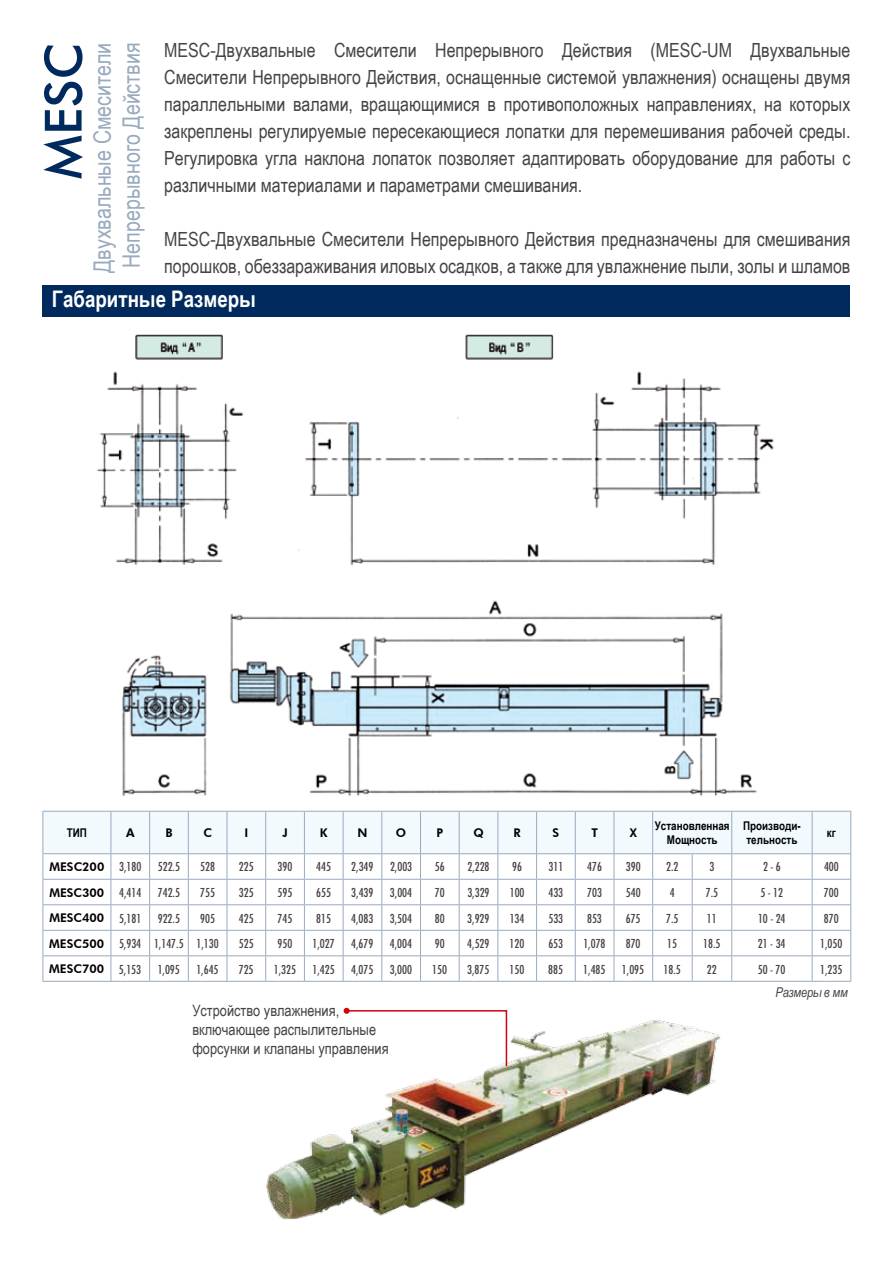
<style>
.page{position:relative;width:893px;height:1263px;background:#fff}
.page>*{position:absolute;margin:0;border:0;box-sizing:border-box;transform-origin:0 0}
.t1{font:500 51.3px "Futura BT";color:#002a5e}
.t2{font:24px/28.8px "Arial Narrow";color:#99aabf}
.t3{font:700 22.8px "Arial Narrow";color:#fff}
.t4{font:19.5px/27px "Arial Narrow";color:#454347;text-align:justify}
.t5{font:15.6px/18.8px "Arial Narrow";color:#454347}
.t6{font:italic 13.5px "Arial Narrow";letter-spacing:-.01em;color:#454347}
.t7{font:condensed 12px "Futura Std";color:#454347}
.t8{font:800 12px "Futura BT";color:#000}
.t9{font:700 12px/14.4px "Arial Narrow";color:#000;text-align:center}
.s1{font-family:"Futura Std";font-weight:400;font-stretch:condensed;color:#454347}
.s2{font-family:"Futura BT";font-weight:800;font-stretch:normal;color:#000}
</style>
<div class="page">
<svg style="left:43px;top:811px;width:808px;height:170px"></svg>
<hr style="left:43px;top:981px;width:68px;height:1px;background:#99aabf">
<hr style="left:111px;top:981px;width:39px;height:1px;background:#99aabf">
<hr style="left:150px;top:981px;width:38px;height:1px;background:#99aabf">
<hr style="left:188px;top:981px;width:39px;height:1px;background:#99aabf">
<hr style="left:227px;top:981px;width:39px;height:1px;background:#99aabf">
<hr style="left:266px;top:981px;width:38px;height:1px;background:#99aabf">
<hr style="left:304px;top:981px;width:39px;height:1px;background:#99aabf">
<hr style="left:343px;top:981px;width:39px;height:1px;background:#99aabf">
<hr style="left:382px;top:981px;width:38px;height:1px;background:#99aabf">
<hr style="left:420px;top:981px;width:39px;height:1px;background:#99aabf">
<hr style="left:459px;top:981px;width:39px;height:1px;background:#99aabf">
<hr style="left:498px;top:981px;width:39px;height:1px;background:#99aabf">
<hr style="left:537px;top:981px;width:38px;height:1px;background:#99aabf">
<hr style="left:575px;top:981px;width:39px;height:1px;background:#99aabf">
<hr style="left:614px;top:981px;width:39px;height:1px;background:#99aabf">
<hr style="left:653px;top:981px;width:39px;height:1px;background:#99aabf">
<hr style="left:692px;top:981px;width:40px;height:1px;background:#99aabf">
<hr style="left:732px;top:981px;width:80px;height:1px;background:#99aabf">
<hr style="left:812px;top:981px;width:39px;height:1px;background:#99aabf">
<img style="left:97px;top:334px;width:677px;height:463px">
<div style="left:43px;top:285px;width:807px;height:31px;background:#002a5e"></div>
<img style="left:266px;top:1020px;width:455px;height:200px">
<svg style="left:344px;top:1008px;width:164px;height:59px"></svg>
<h1 class="t1" style="left:32px;top:179px;width:138px;rotate:-90deg">MESC</h1>
<p class="t2" style="left:87px;top:273px;width:232px;rotate:-90deg">Двухвальные Смесители<br>Непрерывного Действия</p>
<p class="t4" style="left:164px;top:36px;width:688px">MESC-Двухвальные Смесители Непрерывного Действия (MESC-UM Двухвальные Смесители Непрерывного Действия, оснащенные системой увлажнения) оснащены двумя параллельными валами, вращающимися в противоположных направлениях, на которых закреплены регулируемые пересекающиеся лопатки для перемешивания рабочей среды.<br>Регулировка угла наклона лопаток позволяет адаптировать оборудование для работы с различными материалами и параметрами смешивания.</p>
<p class="t4" style="left:164px;top:225px;width:688px">MESC-Двухвальные Смесители Непрерывного Действия предназначены для смешивания порошков, обеззараживания иловых осадков, а также для увлажнение пыли, золы и шламов</p>
<p class="t3" style="left:52px;top:282px;width:206px">Габаритные Размеры</p>
<p class="t9" style="left:67px;top:825px;width:22px">ТИП</p>
<p class="t8" style="left:126px;top:825px;width:10px">A</p>
<p class="t8" style="left:165px;top:825px;width:9px">B</p>
<p class="t8" style="left:203px;top:825px;width:10px">C</p>
<p class="t8" style="left:244px;top:825px;width:5px">I</p>
<p class="t8" style="left:282px;top:825px;width:7px">J</p>
<p class="t8" style="left:320px;top:825px;width:9px">K</p>
<p class="t8" style="left:357px;top:825px;width:12px">N</p>
<p class="t8" style="left:396px;top:825px;width:12px">O</p>
<p class="t8" style="left:436px;top:825px;width:8px">P</p>
<p class="t8" style="left:473px;top:825px;width:12px">Q</p>
<p class="t8" style="left:514px;top:825px;width:9px">R</p>
<p class="t8" style="left:553px;top:825px;width:8px">S</p>
<p class="t8" style="left:591px;top:825px;width:8px">T</p>
<p class="t8" style="left:630px;top:825px;width:9px">X</p>
<p class="t9" style="left:655px;top:818px;width:76px">Установленная<br>Мощность</p>
<p class="t9" style="left:743px;top:818px;width:59px;text-align:left">Производи&shy;тельность</p>
<p class="t9" style="left:827px;top:825px;width:11px">кг</p>
<p class="t8" style="left:49px;top:859px;width:93px">MESC200 <span class="s1">3,180</span></p>
<p class="t7" style="left:158px;top:860px;width:24px">522.5</p>
<p class="t7" style="left:200px;top:860px;width:16px">528</p>
<p class="t7" style="left:239px;top:860px;width:16px">225</p>
<p class="t7" style="left:278px;top:860px;width:16px">390</p>
<p class="t7" style="left:316px;top:860px;width:16px">445</p>
<p class="t7" style="left:351px;top:860px;width:24px">2,349</p>
<p class="t7" style="left:390px;top:860px;width:24px">2,003</p>
<p class="t7" style="left:435px;top:860px;width:11px">56</p>
<p class="t7" style="left:467px;top:860px;width:24px">2,228</p>
<p class="t7" style="left:512px;top:860px;width:11px">96</p>
<p class="t7" style="left:548px;top:860px;width:16px">311</p>
<p class="t7" style="left:587px;top:860px;width:16px">476</p>
<p class="t7" style="left:626px;top:860px;width:16px">390</p>
<p class="t7" style="left:666px;top:860px;width:14px">2.2</p>
<p class="t7" style="left:709px;top:860px;width:6px">3</p>
<p class="t7" style="left:763px;top:860px;width:19px">2 - 6</p>
<p class="t7" style="left:824px;top:860px;width:16px">400</p>
<p class="t8" style="left:49px;top:885px;width:93px">MESC300 <span class="s1">4,414</span></p>
<p class="t7" style="left:158px;top:885px;width:24px">742.5</p>
<p class="t7" style="left:200px;top:885px;width:16px">755</p>
<p class="t7" style="left:239px;top:885px;width:16px">325</p>
<p class="t7" style="left:278px;top:885px;width:16px">595</p>
<p class="t7" style="left:316px;top:885px;width:16px">655</p>
<p class="t7" style="left:351px;top:885px;width:24px">3,439</p>
<p class="t7" style="left:390px;top:885px;width:24px">3,004</p>
<p class="t7" style="left:435px;top:885px;width:11px">70</p>
<p class="t7" style="left:467px;top:885px;width:24px">3,329</p>
<p class="t7" style="left:510px;top:885px;width:16px">100</p>
<p class="t7" style="left:548px;top:885px;width:16px">433</p>
<p class="t7" style="left:587px;top:885px;width:16px">703</p>
<p class="t7" style="left:626px;top:885px;width:16px">540</p>
<p class="t7" style="left:670px;top:885px;width:6px">4</p>
<p class="t7" style="left:706px;top:885px;width:14px">7.5</p>
<p class="t7" style="left:760px;top:885px;width:24px">5 - 12</p>
<p class="t7" style="left:824px;top:885px;width:16px">700</p>
<p class="t8" style="left:49px;top:910px;width:93px">MESC400 <span class="s1">5,181</span></p>
<p class="t7" style="left:158px;top:911px;width:24px">922.5</p>
<p class="t7" style="left:200px;top:911px;width:16px">905</p>
<p class="t7" style="left:239px;top:911px;width:16px">425</p>
<p class="t7" style="left:278px;top:911px;width:16px">745</p>
<p class="t7" style="left:316px;top:911px;width:16px">815</p>
<p class="t7" style="left:351px;top:911px;width:24px">4,083</p>
<p class="t7" style="left:390px;top:911px;width:24px">3,504</p>
<p class="t7" style="left:435px;top:911px;width:11px">80</p>
<p class="t7" style="left:467px;top:911px;width:24px">3,929</p>
<p class="t7" style="left:510px;top:911px;width:16px">134</p>
<p class="t7" style="left:548px;top:911px;width:16px">533</p>
<p class="t7" style="left:587px;top:911px;width:16px">853</p>
<p class="t7" style="left:626px;top:911px;width:16px">675</p>
<p class="t7" style="left:666px;top:911px;width:14px">7.5</p>
<p class="t7" style="left:707px;top:911px;width:11px">11</p>
<p class="t7" style="left:758px;top:911px;width:29px">10 - 24</p>
<p class="t7" style="left:824px;top:911px;width:16px">870</p>
<p class="t7" style="left:49px;top:936px;width:171px"><span class="s2">MESC500</span> 5,934 1,147.5 1,130</p>
<p class="t7" style="left:239px;top:936px;width:16px">525</p>
<p class="t7" style="left:277px;top:936px;width:16px">950</p>
<p class="t7" style="left:312px;top:936px;width:24px">1,027</p>
<p class="t7" style="left:351px;top:936px;width:24px">4,679</p>
<p class="t7" style="left:390px;top:936px;width:24px">4,004</p>
<p class="t7" style="left:435px;top:936px;width:11px">90</p>
<p class="t7" style="left:467px;top:936px;width:24px">4,529</p>
<p class="t7" style="left:510px;top:936px;width:16px">120</p>
<p class="t7" style="left:548px;top:936px;width:16px">653</p>
<p class="t7" style="left:583px;top:936px;width:24px">1,078</p>
<p class="t7" style="left:626px;top:936px;width:16px">870</p>
<p class="t7" style="left:667px;top:936px;width:11px">15</p>
<p class="t7" style="left:703px;top:936px;width:19px">18.5</p>
<p class="t7" style="left:758px;top:936px;width:29px">21 - 34</p>
<p class="t7" style="left:820px;top:936px;width:24px">1,050</p>
<p class="t8" style="left:49px;top:961px;width:93px">MESC700 <span class="s1">5,153</span></p>
<p class="t7" style="left:158px;top:962px;width:24px">1,095</p>
<p class="t7" style="left:196px;top:962px;width:24px">1,645</p>
<p class="t7" style="left:239px;top:962px;width:16px">725</p>
<p class="t7" style="left:274px;top:962px;width:24px">1,325</p>
<p class="t7" style="left:312px;top:962px;width:24px">1,425</p>
<p class="t7" style="left:351px;top:962px;width:24px">4,075</p>
<p class="t7" style="left:390px;top:962px;width:24px">3,000</p>
<p class="t7" style="left:432px;top:962px;width:16px">150</p>
<p class="t7" style="left:467px;top:962px;width:24px">3,875</p>
<p class="t7" style="left:510px;top:962px;width:16px">150</p>
<p class="t7" style="left:548px;top:962px;width:16px">885</p>
<p class="t7" style="left:583px;top:962px;width:24px">1,485</p>
<p class="t7" style="left:622px;top:962px;width:24px">1,095</p>
<p class="t7" style="left:663px;top:962px;width:19px">18.5</p>
<p class="t7" style="left:707px;top:962px;width:11px">22</p>
<p class="t7" style="left:758px;top:962px;width:29px">50 - 70</p>
<p class="t7" style="left:820px;top:962px;width:24px">1,235</p>
<p class="t5" style="left:192px;top:1000px;width:198px">Устройство увлажнения, включающее распылительные форсунки и клапаны управления</p>
<p class="t6" style="left:775px;top:982px;width:74px">Размеры в мм</p>
</div>
